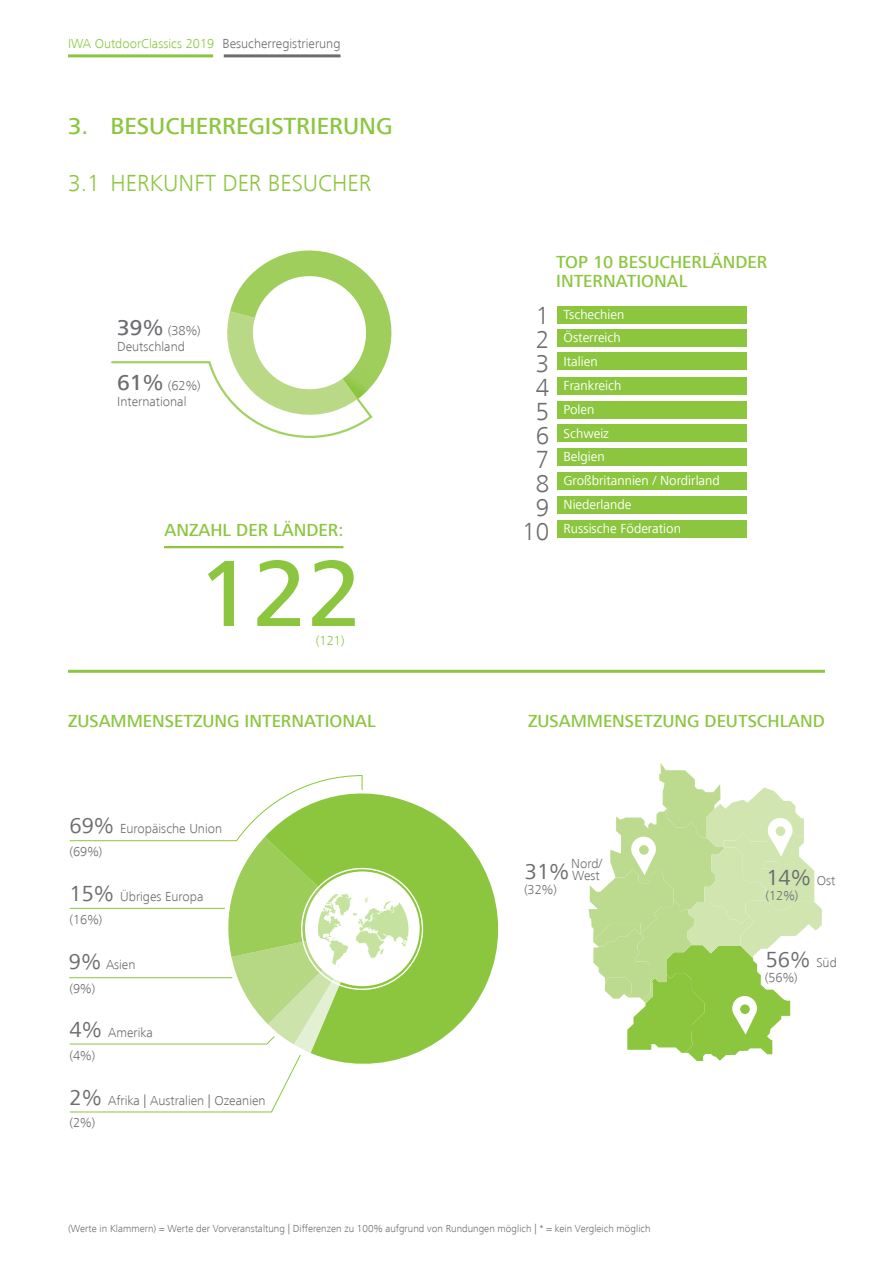
<style>
.page{position:relative;width:893px;height:1263px;background:#fff}
.page>*{position:absolute;margin:0;border:0;box-sizing:border-box;transform-origin:0 0}
.Headlines_weiß{font:500 97.5px "Frutiger Next LT";color:#8bc63e}
.t1{font:300 25.5px/24px "Frutiger Next LT";color:#6c6d70;text-align:center}
.Headline_Ribera_grün{font:500 24px "Frutiger Next LT";color:#8bc63e}
.Headline_Ribera_grün-2{font:300 24px "Frutiger Next LT";color:#8bc63e}
.t2{font:22.5px "Frutiger Next LT";color:#6c6d70}
.Headline_Ribera_grün-3{font:500 18px "Frutiger Next LT";color:#8bc63e}
.Headline_Ribera_weiß{font:500 18px/19.2px "Frutiger Next LT";color:#8bc63e}
.t3{font:300 13.5px/16.2px "Frutiger Next LT";color:#6c6d70}
.t4{font:13.5px/23.7px "Frutiger Next LT";color:#fff}
.t5{font:300 13.5px "Frutiger Next LT";color:#8bc63e}
.t6{font:300 10.5px "Frutiger Next LT";color:#6c6d70}
.s1{font-weight:500;font-size:22.5px}
.s2{font-weight:400;font-size:22.5px}
.s3{font-weight:300;font-size:13.5px}
</style>
<div class="page">
<svg style="left:111px;top:250px;width:281px;height:188px"></svg>
<hr style="left:164px;top:546px;width:179px;height:2px;background:#8bc63e">
<div style="left:557px;top:377px;width:189px;height:17px;background:#8bc63e"></div>
<div style="left:557px;top:401px;width:189px;height:17px;background:#8bc63e"></div>
<div style="left:557px;top:425px;width:189px;height:17px;background:#8bc63e"></div>
<div style="left:557px;top:449px;width:189px;height:17px;background:#8bc63e"></div>
<div style="left:557px;top:472px;width:189px;height:17px;background:#8bc63e"></div>
<div style="left:557px;top:496px;width:189px;height:17px;background:#8bc63e"></div>
<div style="left:557px;top:520px;width:189px;height:17px;background:#8bc63e"></div>
<div style="left:557px;top:353px;width:189px;height:17px;background:#8bc63e"></div>
<div style="left:557px;top:329px;width:189px;height:17px;background:#8bc63e"></div>
<div style="left:557px;top:306px;width:189px;height:17px;background:#8bc63e"></div>
<svg style="left:589px;top:763px;width:233px;height:298px"></svg>
<div style="left:776px;top:826px;width:9px;height:10px;background:#d0e5b0;border-radius:50%"></div>
<svg style="left:408px;top:801px;width:91px;height:255px;fill:#8bc63e"></svg>
<div style="left:305px;top:871px;width:115px;height:115px;background:#fff;border-radius:50%"></div>
<svg style="left:69px;top:775px;width:339px;height:338px"></svg>
<hr style="left:224px;top:54px;width:117px;height:3px;background:#6c6d70">
<hr style="left:68px;top:54px;width:145px;height:3px;background:#8bc63e">
<hr style="left:68px;top:670px;width:757px;height:3px;background:#8bc63e">
<p class="t5" style="left:68px;top:36px;width:148px">IWA OutdoorClassics 2019</p>
<p class="t3" style="left:223px;top:35px;width:119px">Besucherregistrierung</p>
<p class="Headline_Ribera_grün" style="left:68px;top:113px;width:326px">3. BESUCHERREGISTRIERUNG</p>
<p class="Headline_Ribera_grün-2" style="left:68px;top:170px;width:305px">3.1 HERKUNFT DER BESUCHER</p>
<p class="t3" style="left:117px;top:322px;width:85px"><span class="s1">39%</span> (38%)<br>Deutschland</p>
<p class="t3" style="left:117px;top:377px;width:85px"><span class="s1">61%</span> (62%)<br>International</p>
<p class="Headline_Ribera_grün-3" style="left:164px;top:520px;width:181px">ANZAHL DER LÄNDER:</p>
<p class="Headlines_weiß" style="left:198px;top:539px;width:166px">122</p>
<p class="t5" style="left:316px;top:633px;width:30px">(121)</p>
<p class="Headline_Ribera_weiß" style="left:556px;top:252px;width:213px">TOP 10 BESUCHERLÄNDER<br>INTERNATIONAL</p>
<p class="t1" style="left:522px;top:303px;width:29px">1<br>2<br>3<br>4<br>5<br>6<br>7<br>8<br>9<br>10</p>
<p class="t4" style="left:563px;top:302px;width:62px">Tschechien</p>
<p class="t4" style="left:563px;top:326px;width:59px">Österreich</p>
<p class="t4" style="left:563px;top:349px;width:36px">Italien</p>
<p class="t4" style="left:563px;top:374px;width:158px">Frankreich<br>Polen<br>Schweiz<br>Belgien<br>Großbritannien / Nordirland<br>Niederlande<br>Russische Föderation</p>
<p class="Headline_Ribera_grün-3" style="left:68px;top:711px;width:309px">ZUSAMMENSETZUNG INTERNATIONAL</p>
<p class="Headline_Ribera_grün-3" style="left:528px;top:711px;width:298px">ZUSAMMENSETZUNG DEUTSCHLAND</p>
<p class="t3" style="left:70px;top:817px;width:154px;line-height:23px"><span class="s2">69%</span> Europäische Union (69%)</p>
<p class="t3" style="left:70px;top:886px;width:135px;line-height:22.5px"><span class="s2">15%</span> Übriges Europa (16%)</p>
<p class="t3" style="left:69px;top:957px;width:68px"><span class="s2">9%</span> Asien</p>
<p class="t3" style="left:70px;top:981px;width:27px">(9%)</p>
<p class="t3" style="left:70px;top:1021px;width:85px;line-height:22.6px"><span class="s2">4%</span> Amerika (4%)</p>
<p class="t3" style="left:70px;top:1089px;width:198px;line-height:22.6px"><span class="s2">2%</span> Afrika | Australien | Ozeanien (2%)</p>
<p class="t2" style="left:525px;top:859px;width:46px">31%</p>
<p class="t3" style="left:571px;top:857px;width:33px;line-height:12px">Nord/<br>West</p>
<p class="t3" style="left:524px;top:881px;width:34px">(32%)</p>
<p class="t6" style="left:68px;top:1223px;width:584px">(Werte in Klammern) = Werte der Vorveranstaltung | Differenzen zu 100% aufgrund von Rundungen möglich | * = kein Vergleich möglich</p>
<p class="t2" style="left:766px;top:865px;width:71px">14% <span class="s3">Ost</span></p>
<p class="t3" style="left:765px;top:887px;width:34px">(12%)</p>
<p class="t2" style="left:766px;top:947px;width:73px">56% <span class="s3">Süd</span></p>
<p class="t3" style="left:765px;top:969px;width:34px">(56%)</p>
</div>
